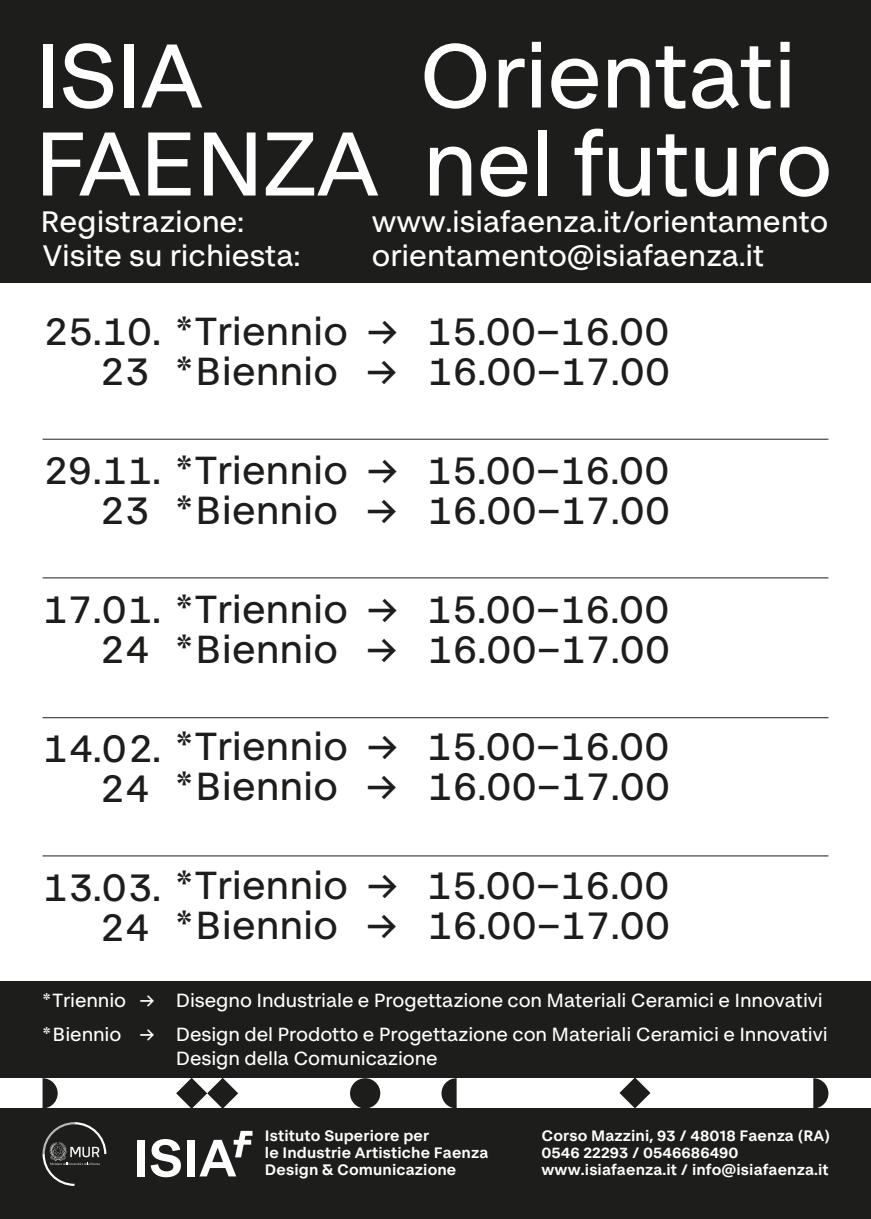
<style>
.page{position:relative;width:871px;height:1219px;background:#fff}
.page>*{position:absolute;margin:0;border:0;box-sizing:border-box;transform-origin:0 0}
.t1{font:90px/88px "Fenisia MASTER";letter-spacing:-.01em;color:#fff}
.t2{font:500 52.3px "Fenisia MASTER";color:#fff}
.t3{font:39px/40px "Fenisia MASTER";color:#1d1d1b;text-align:right}
.t4{font:29.5px "Fenisia MASTER";color:#fff}
.t5{font:19px/34px "Fenisia MASTER";letter-spacing:-.005em;color:#fff}
.t6{font:500 15.1px/17px "Fenisia MASTER";letter-spacing:.01em;color:#fff}
</style>
<div class="page">
<div style="left:0;top:982px;width:870px;height:96px;background:#1d1d1b"></div>
<div style="left:0;top:196px;width:870px;height:86px;background:#1d1d1b"></div>
<div style="left:0;top:1108px;width:870px;height:111px;background:#1d1d1b"></div>
<div style="left:0;top:0;width:870px;height:196px;background:#1d1d1b"></div>
<svg style="left:43px;top:1078px;width:15px;height:30px"></svg>
<svg style="left:441px;top:1078px;width:15px;height:30px"></svg>
<svg style="left:813px;top:1078px;width:15px;height:30px"></svg>
<svg style="left:176px;top:1078px;width:62px;height:30px"></svg>
<svg style="left:619px;top:1078px;width:31px;height:30px"></svg>
<div style="left:350px;top:1078px;width:30px;height:30px;background:#1d1d1b;border-radius:50%"></div>
<hr style="left:43px;top:439px;width:785px;height:1px;background:#1d1d1b">
<hr style="left:43px;top:577px;width:785px;height:1px;background:#1d1d1b">
<hr style="left:43px;top:717px;width:785px;height:1px;background:#1d1d1b">
<hr style="left:43px;top:855px;width:785px;height:1px;background:#1d1d1b">
<svg style="left:43px;top:1122px;width:63px;height:64px"></svg>
<h1 class="t1" style="left:34px;top:41px;width:346px">ISIA<br>FAENZA</h1>
<h1 class="t1" style="left:418px;top:41px;width:416px">Orientati nel futuro</h1>
<p class="t4" style="left:40px;top:210px;width:205px">Registrazione:</p>
<p class="t4" style="left:371px;top:210px;width:458px">www.isiafaenza.it/orientamento</p>
<p class="t4" style="left:43px;top:244px;width:259px">Visite su richiesta:</p>
<p class="t4" style="left:371px;top:244px;width:394px">orientamento@isiafaenza.it</p>
<p class="t3" style="left:43px;top:315px;width:629px">25.10. *Triennio → 15.00–16.00 *Biennio → 16.00–17.00</p>
<p class="t3" style="left:99px;top:355px;width:52px">23</p>
<p class="t3" style="left:43px;top:454px;width:629px">29.11. *Triennio → 15.00–16.00 *Biennio → 16.00–17.00</p>
<p class="t3" style="left:99px;top:494px;width:52px">23</p>
<p class="t3" style="left:43px;top:593px;width:629px">17.01. *Triennio → 15.00–16.00 *Biennio → 16.00–17.00</p>
<p class="t3" style="left:99px;top:633px;width:52px">24</p>
<p class="t3" style="left:43px;top:732px;width:120px">14.02.<br>24</p>
<p class="t3" style="left:175px;top:730px;width:496px;text-align:left">*Triennio → 15.00–16.00 *Biennio → 16.00–17.00</p>
<p class="t3" style="left:43px;top:871px;width:120px">13.03.<br>24</p>
<p class="t3" style="left:175px;top:869px;width:496px;text-align:left">*Triennio → 15.00–16.00 *Biennio → 16.00–17.00</p>
<p class="t5" style="left:43px;top:985px;width:786px">*Triennio → Disegno Industriale e Progettazione con Materiali Ceramici e Innovativi *Biennio → Design del Prodotto e Progettazione con Materiali Ceramici e Innovativi</p>
<p class="t5" style="left:176px;top:1043px;width:263px">Design della Comunicazione</p>
<h2 class="t2" style="left:132px;top:1131px;width:120px">ISIAᶠ</h2>
<p class="t6" style="left:265px;top:1128px;width:225px">Istituto Superiore per<br>le Industrie Artistiche Faenza<br>Design &amp; Comunicazione</p>
<p class="t6" style="left:541px;top:1128px;width:290px">Corso Mazzini, 93 / 48018 Faenza (RA)<br>0546 22293 / 0546686490 www.isiafaenza.it / info@isiafaenza.it</p>
</div>
